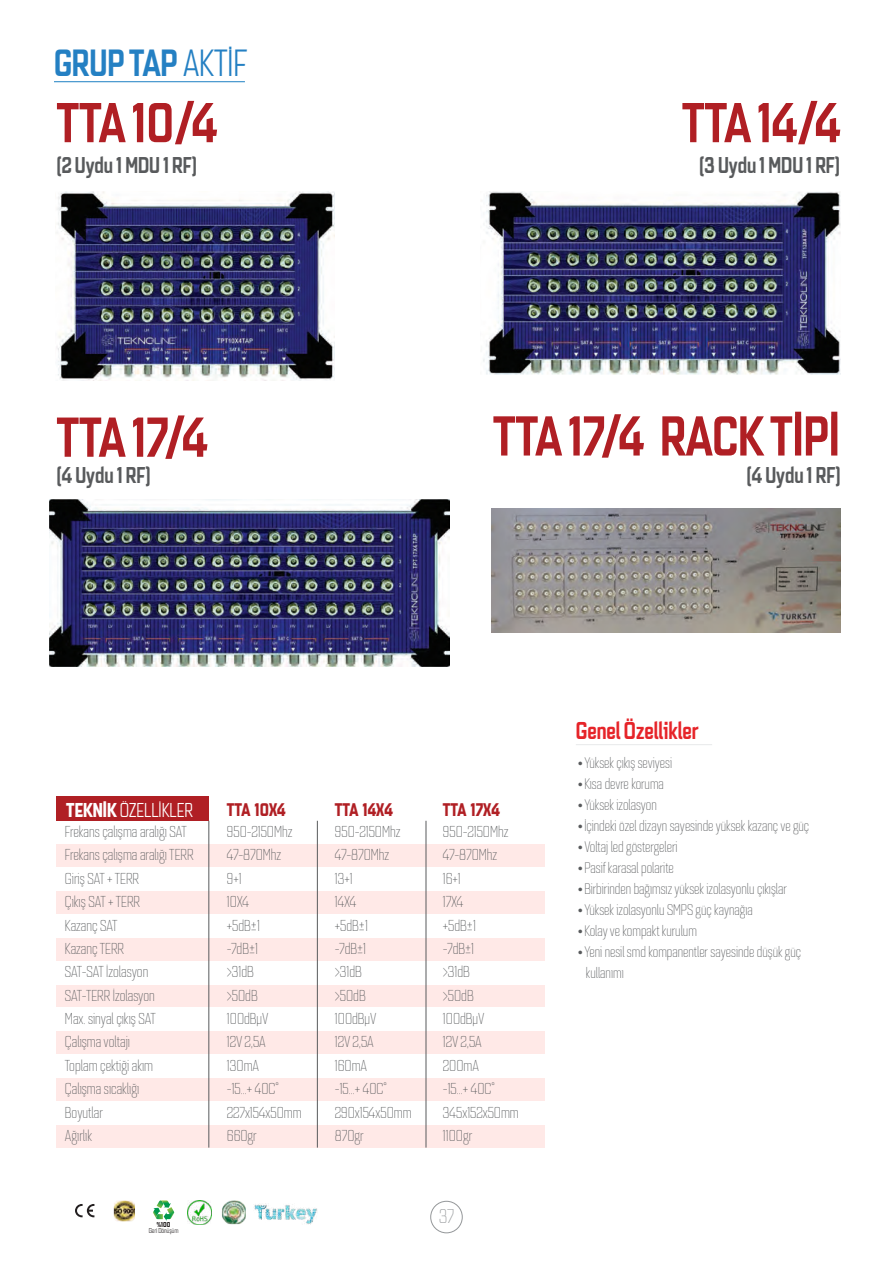
<style>
.page{position:relative;width:893px;height:1263px;background:#fff}
.page>*{position:absolute;margin:0;border:0;box-sizing:border-box;transform-origin:0 0}
.t1{font:55.2px "Quarca Con Med";color:#b01f24}
.t2{font:37.35px "Quarca Con Med";color:#2480c3}
.t3{font:24px "Quarca Con Med";color:#e62429}
.t4{font:22.5px "Quarca Con Med";color:#585a5c}
.t5{font:19.8px "Quarca Con Boo";color:#fff}
.t6{font:19.5px "Quarca Con Lig";color:#949799}
.t7{font:18px "Quarca Con Bol";color:#b01f24}
.t8{font:15.6px "Quarca Con Lig";color:#585a5c}
.t9{font:15px "Quarca Con Lig";color:#585a5c}
.t10{font:7.05px "Quarca Con Boo";color:#211d1e}
.t11{font:7.05px "Quarca Con Bol";color:#211d1e}
.s1{font-family:"Quarca Con Boo"}
.s2{font-family:"Quarca Con Bol"}
.s3{font-family:"Avenir";font-size:33px}
</style>
<div class="page">
<svg style="left:75px;top:1204px;width:19px;height:13px"></svg>
<svg style="left:153px;top:1200px;width:21px;height:21px"></svg>
<svg style="left:111px;top:1198px;width:26px;height:26px"></svg>
<img style="left:114px;top:1200px;width:21px;height:21px">
<img style="left:254px;top:1203px;width:63px;height:21px">
<img style="left:187px;top:1200px;width:25px;height:25px">
<div style="left:221px;top:1200px;width:26px;height:26px;background:#f0f3f1;border-radius:50%"></div>
<img style="left:222px;top:1200px;width:24px;height:24px">
<img style="left:492px;top:509px;width:349px;height:123px">
<img style="left:483px;top:191px;width:358px;height:184px">
<img style="left:50px;top:500px;width:399px;height:167px">
<img style="left:56px;top:191px;width:279px;height:190px">
<hr style="left:54px;top:81px;width:191px;height:1px;background:#1d80c3">
<hr style="left:576px;top:744px;width:136px;height:1px;background:#e8e9ea">
<div style="left:57px;top:844px;width:488px;height:23px;background:#ffe9e7"></div>
<div style="left:57px;top:1031px;width:488px;height:23px;background:#ffe9e7"></div>
<div style="left:57px;top:937px;width:488px;height:24px;background:#ffe9e7"></div>
<div style="left:57px;top:1124px;width:488px;height:23px;background:#ffe9e7"></div>
<div style="left:57px;top:891px;width:488px;height:23px;background:#ffe9e7"></div>
<div style="left:57px;top:1077px;width:488px;height:24px;background:#ffe9e7"></div>
<div style="left:57px;top:984px;width:488px;height:23px;background:#ffe9e7"></div>
<div style="left:57px;top:797px;width:152px;height:24px;background:#b01f24"></div>
<hr style="left:208px;top:821px;width:1px;height:326px;background:#585a5c">
<hr style="left:317px;top:821px;width:1px;height:326px;background:#585a5c">
<hr style="left:426px;top:821px;width:1px;height:326px;background:#585a5c">
<div style="left:430px;top:1201px;width:33px;height:32px;border:1px solid #949799;border-radius:50%"></div>
<h2 class="t2" style="left:54px;top:40px;width:195px">GRUP TAP <span class="s1">AKTİF</span></h2>
<h1 class="t1" style="left:56px;top:89px;width:162px">TTA 10/4</h1>
<h1 class="t1" style="left:682px;top:89px;width:160px">TTA 14/4</h1>
<h3 class="t4" style="left:57px;top:151px;width:142px">(2 Uydu 1 MDU 1 RF)</h3>
<h3 class="t4" style="left:699px;top:151px;width:143px">(3 Uydu 1 MDU 1 RF)</h3>
<h1 class="t1" style="left:56px;top:403px;width:153px">TTA 17/4</h1>
<h1 class="t1" style="left:493px;top:402px;width:348px">TTA 17/4 RACK TİPİ</h1>
<h3 class="t4" style="left:57px;top:461px;width:96px">(4 Uydu 1 RF)</h3>
<h3 class="t4" style="left:746px;top:461px;width:96px">(4 Uydu 1 RF)</h3>
<h3 class="t3" style="left:576px;top:715px;width:124px">Genel Özellikler</h3>
<p class="t5" style="left:66px;top:798px;width:128px"><span class="s2">TEKNİK</span> ÖZELLİKLER</p>
<p class="t8" style="left:65px;top:822px;width:123px">Frekans çalışma aralığı SAT</p>
<p class="t8" style="left:227px;top:822px;width:67px">950-2150Mhz</p>
<p class="t8" style="left:335px;top:822px;width:67px">950-2150Mhz</p>
<p class="t8" style="left:443px;top:822px;width:67px">950-2150Mhz</p>
<p class="t8" style="left:65px;top:846px;width:130px">Frekans çalışma aralığı TERR</p>
<p class="t8" style="left:227px;top:846px;width:56px">47-870Mhz</p>
<p class="t8" style="left:335px;top:846px;width:56px">47-870Mhz</p>
<p class="t8" style="left:443px;top:846px;width:56px">47-870Mhz</p>
<p class="t8" style="left:65px;top:869px;width:76px">Giriş SAT + TERR</p>
<p class="t8" style="left:227px;top:869px;width:16px">9+1</p>
<p class="t8" style="left:335px;top:869px;width:19px">13+1</p>
<p class="t8" style="left:443px;top:869px;width:19px">16+1</p>
<p class="t8" style="left:65px;top:893px;width:77px">Çıkış SAT + TERR</p>
<p class="t8" style="left:227px;top:893px;width:24px">10X4</p>
<p class="t8" style="left:335px;top:893px;width:23px">14X4</p>
<p class="t8" style="left:443px;top:893px;width:22px">17X4</p>
<p class="t8" style="left:65px;top:916px;width:54px">Kazanç SAT</p>
<p class="t8" style="left:227px;top:916px;width:34px">+5dB±1</p>
<p class="t8" style="left:335px;top:916px;width:34px">+5dB±1</p>
<p class="t8" style="left:443px;top:916px;width:34px">+5dB±1</p>
<p class="t8" style="left:65px;top:939px;width:61px">Kazanç TERR</p>
<p class="t8" style="left:227px;top:939px;width:33px">-7dB±1</p>
<p class="t8" style="left:335px;top:939px;width:33px">-7dB±1</p>
<p class="t8" style="left:443px;top:939px;width:33px">-7dB±1</p>
<p class="t8" style="left:65px;top:963px;width:85px">SAT-SAT İzolasyon</p>
<p class="t8" style="left:227px;top:963px;width:28px">&gt;31dB</p>
<p class="t8" style="left:335px;top:963px;width:28px">&gt;31dB</p>
<p class="t8" style="left:443px;top:963px;width:28px">&gt;31dB</p>
<p class="t8" style="left:65px;top:986px;width:91px">SAT-TERR İzolasyon</p>
<p class="t8" style="left:227px;top:986px;width:32px">&gt;50dB</p>
<p class="t8" style="left:335px;top:986px;width:32px">&gt;50dB</p>
<p class="t8" style="left:443px;top:986px;width:32px">&gt;50dB</p>
<p class="t8" style="left:65px;top:1009px;width:92px">Max. sinyal çıkış SAT</p>
<p class="t8" style="left:227px;top:1009px;width:43px">100dBµV</p>
<p class="t8" style="left:335px;top:1009px;width:43px">100dBµV</p>
<p class="t8" style="left:443px;top:1009px;width:43px">100dBµV</p>
<p class="t8" style="left:65px;top:1033px;width:67px">Çalışma voltajı</p>
<p class="t8" style="left:227px;top:1033px;width:40px">12V 2,5A</p>
<p class="t8" style="left:335px;top:1033px;width:40px">12V 2,5A</p>
<p class="t8" style="left:443px;top:1033px;width:40px">12V 2,5A</p>
<p class="t8" style="left:65px;top:1056px;width:90px">Toplam çektiği akım</p>
<p class="t8" style="left:227px;top:1056px;width:34px">130mA</p>
<p class="t8" style="left:335px;top:1056px;width:34px">160mA</p>
<p class="t8" style="left:443px;top:1056px;width:38px">200mA</p>
<p class="t8" style="left:65px;top:1080px;width:76px">Çalışma sıcaklığı</p>
<p class="t8" style="left:227px;top:1080px;width:53px">-15...+ 40C°</p>
<p class="t8" style="left:335px;top:1080px;width:53px">-15...+ 40C°</p>
<p class="t8" style="left:443px;top:1080px;width:53px">-15...+ 40C°</p>
<p class="t8" style="left:65px;top:1103px;width:40px">Boyutlar</p>
<p class="t8" style="left:227px;top:1103px;width:76px">227x154x50mm</p>
<p class="t8" style="left:335px;top:1103px;width:78px">290x154x50mm</p>
<p class="t8" style="left:443px;top:1103px;width:77px">345x152x50mm</p>
<p class="t8" style="left:65px;top:1126px;width:29px">Ağırlık</p>
<p class="t8" style="left:227px;top:1126px;width:31px">660gr</p>
<p class="t8" style="left:335px;top:1126px;width:30px">870gr</p>
<p class="t8" style="left:443px;top:1126px;width:31px">1100gr</p>
<p class="t7" style="left:227px;top:798px;width:60px">TTA 10X4</p>
<p class="t7" style="left:335px;top:798px;width:59px">TTA 14X4</p>
<p class="t7" style="left:443px;top:798px;width:58px">TTA 17X4</p>
<p class="t11" style="left:157px;top:1220px;width:15px">%100</p>
<p class="t10" style="left:149px;top:1226px;width:31px">Geri Dönüşüm</p>
<p class="t6" style="left:439px;top:1204px;width:16px">37</p>
<p class="t9" style="left:576px;top:754px;width:98px"><span class="s3">·</span>Yüksek çıkış seviyesi</p>
<p class="t9" style="left:576px;top:775px;width:90px"><span class="s3">·</span>Kısa devre koruma</p>
<p class="t9" style="left:576px;top:796px;width:83px"><span class="s3">·</span>Yüksek izolasyon</p>
<p class="t9" style="left:576px;top:817px;width:235px"><span class="s3">·</span>İçindeki özel dizayn sayesinde yüksek kazanç ve güç</p>
<p class="t9" style="left:576px;top:838px;width:103px"><span class="s3">·</span>Voltaj led göstergeleri</p>
<p class="t9" style="left:576px;top:859px;width:100px"><span class="s3">·</span>Pasif karasal polarite</p>
<p class="t9" style="left:576px;top:880px;width:213px"><span class="s3">·</span>Birbirinden bağımsız yüksek izolasyonlu çıkışlar</p>
<p class="t9" style="left:576px;top:901px;width:178px"><span class="s3">·</span>Yüksek izolasyonlu SMPS güç kaynağıa</p>
<p class="t9" style="left:576px;top:922px;width:123px"><span class="s3">·</span>Kolay ve kompakt kurulum</p>
<p class="t9" style="left:576px;top:943px;width:227px"><span class="s3">·</span>Yeni nesil smd kompanentler sayesinde düşük güç</p>
<p class="t9" style="left:586px;top:964px;width:39px">kullanımı</p>
</div>
